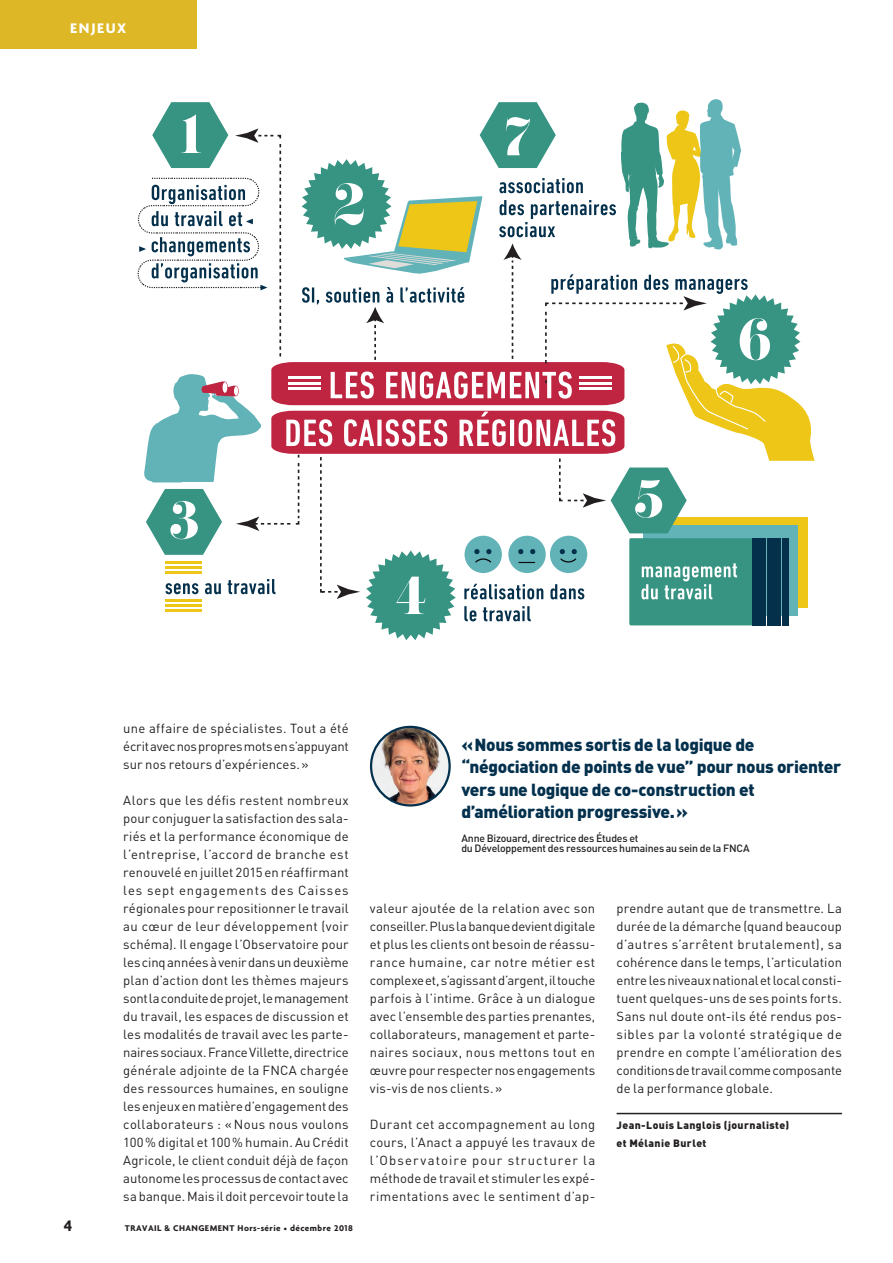
<style>
.page{position:relative;width:893px;height:1263px;background:#fff}
.page>*{position:absolute;margin:0;border:0;box-sizing:border-box;transform-origin:0 0}
.t1{font:900 17.25px/22.5px "DIN";letter-spacing:-.02em;color:#03304d}
.t2{font:700 16.5px "Agenda";color:#231f20}
.t3{font:700 15px "Agenda";letter-spacing:.1em;color:#fff}
.t4{font:13.05px/18px "DIN";letter-spacing:.005em;color:#231f20;text-align:justify}
.t5{font:500 10.5px/10.5px "DIN";letter-spacing:-.02em;color:#231f20}
.t6{font:900 10.5px/18px "DIN";letter-spacing:.04em;color:#231f20}
.t7{font:700 9px "Agenda";letter-spacing:.05em;color:#231f20}
.s1{font-size:7.5px}
</style>
<div class="page">
<div style="left:0;top:0;width:197px;height:49px;background:#ddb725"></div>
<hr style="left:617px;top:1113px;width:225px;height:1px;background:#231f20">
<img style="left:371px;top:727px;width:79px;height:78px;border-radius:50%">
<div style="left:370px;top:726px;width:81px;height:80px;border:2px solid #03304d;border-radius:50%"></div>
<svg style="left:137px;top:99px;width:678px;height:541px"></svg>
<hr style="left:892px;top:356px;width:1px;height:907px;background:#ecd691">
<hr style="left:892px;top:319px;width:1px;height:36px;background:#101a21">
<hr style="left:892px;top:0;width:1px;height:49px;background:#ddb725">
<p class="t3" style="left:70px;top:22px;width:58px">ENJEUX</p>
<p class="t4" style="left:123px;top:721px;width:227px">une affaire de spécialistes. Tout a été écrit avec nos propres mots en s’appuyant sur nos retours d’expériences. »</p>
<p class="t4" style="left:123px;top:793px;width:227px">Alors que les défis restent nombreux pour conjuguer la satisfaction des sala&shy;riés et la performance économique de l’entreprise, l’accord de branche est renouvelé en juillet 2015 en réaffirmant les sept engagements des Caisses régionales pour repositionner le travail au cœur de leur développement (voir schéma). Il engage l’Observatoire pour les cinq années à venir dans un deuxième plan d’action dont les thèmes majeurs sont la conduite de projet, le management du travail, les espaces de discussion et les modalités de travail avec les parte&shy;naires sociaux. France Villette, directrice générale adjointe de la FNCA chargée des ressources humaines, en souligne les enjeux en matière d’engagement des collaborateurs : « Nous nous voulons 100 % digital et 100 % humain. Au Crédit Agricole, le client conduit déjà de façon autonome les processus de contact avec sa banque. Mais il doit percevoir toute la</p>
<p class="t2" style="left:64px;top:1219px;width:10px">4</p>
<p class="t7" style="left:125px;top:1224px;width:229px">TRAVAIL &amp; CHANGEMENT Hors-série <span class="s1">•</span> décembre 2018</p>
<h1 class="t1" style="left:461px;top:735px;width:382px">« Nous sommes sortis de la logique de “négociation de points de vue” pour nous orienter vers une logique de co-construction et d’amélioration progressive. »</h1>
<p class="t5" style="left:461px;top:834px;width:290px">Anne Bizouard, directrice des Études et<br>du Développement des ressources humaines au sein de la FNCA</p>
<p class="t4" style="left:370px;top:901px;width:227px">valeur ajoutée de la relation avec son conseiller. Plus la banque devient digitale et plus les clients ont besoin de réassu&shy;rance humaine, car notre métier est complexe et, s’agissant d’argent, il touche parfois à l’intime. Grâce à un dialogue avec l’ensemble des parties prenantes, collaborateurs, management et parte&shy;naires sociaux, nous mettons tout en œuvre pour respecter nos engagements vis-vis de nos clients. »</p>
<p class="t4" style="left:370px;top:1117px;width:227px">Durant cet accompagnement au long cours, l’Anact a appuyé les travaux de l’Observatoire pour structurer la méthode de travail et stimuler les expé&shy;rimentations avec le sentiment d’ap-</p>
<p class="t4" style="left:617px;top:901px;width:227px">prendre autant que de transmettre. La durée de la démarche (quand beaucoup d’autres s’arrêtent brutalement), sa cohérence dans le temps, l’articulation entre les niveaux national et local consti&shy;tuent quelques-uns de ses points forts.<br>Sans nul doute ont-ils été rendus pos&shy;sibles par la volonté stratégique de prendre en compte l’amélioration des conditions de travail comme composante de la performance globale.</p>
<p class="t6" style="left:617px;top:1117px;width:174px">Jean-Louis Langlois (journaliste) et Mélanie Burlet</p>
</div>
